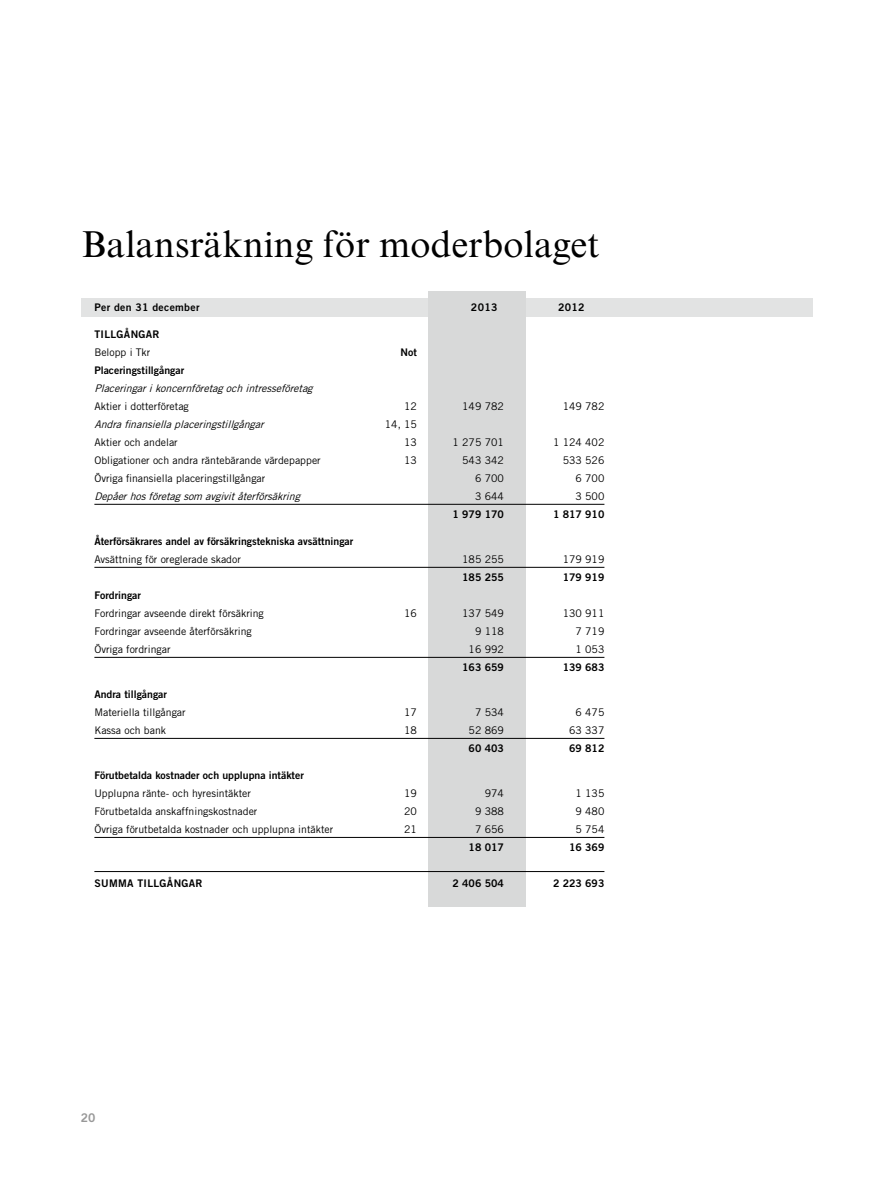
<style>
.page{position:relative;width:893px;height:1191px;background:#fff}
.page>*{position:absolute;margin:0;border:0;box-sizing:border-box;transform-origin:0 0}
.t1{font:37.5px "LF Times";color:#000}
.t2{font:700 12px "LF Trade";color:#989898}
.t3{font:10.5px "Trade Gothic";color:#000}
.t4{font:700 10.5px "LF Trade";color:#000}
.t5{font:italic 10.5px "Trade Gothic";color:#000}
.t6{font:700 10.5px "LF Trade";letter-spacing:.03em;color:#000}
</style>
<div class="page">
<div style="left:82px;top:298px;width:731px;height:18px;background:#e2e3e3"></div>
<div style="left:428px;top:291px;width:98px;height:616px;background:#d8d9d9"></div>
<hr style="left:94px;top:504px;width:510px;height:1px;background:#000">
<hr style="left:94px;top:567px;width:510px;height:1px;background:#000">
<hr style="left:94px;top:657px;width:510px;height:1px;background:#000">
<hr style="left:94px;top:738px;width:510px;height:1px;background:#000">
<hr style="left:94px;top:837px;width:510px;height:1px;background:#000">
<hr style="left:94px;top:871px;width:510px;height:1px;background:#000">
<h1 class="t1" style="left:82px;top:222px;width:520px">Balansräkning för moderbolaget</h1>
<p class="t6" style="left:94px;top:300px;width:107px">Per den 31 december</p>
<p class="t4" style="left:471px;top:300px;width:28px">2013</p>
<p class="t4" style="left:558px;top:300px;width:28px">2012</p>
<p class="t6" style="left:94px;top:327px;width:67px">TILLGÅNGAR</p>
<p class="t3" style="left:94px;top:345px;width:58px">Belopp i Tkr</p>
<p class="t4" style="left:401px;top:345px;width:18px">Not</p>
<p class="t4" style="left:94px;top:363px;width:91px">Placeringstillgångar</p>
<p class="t5" style="left:94px;top:381px;width:223px">Placeringarikoncernföretagochintresseföretag</p>
<p class="t3" style="left:94px;top:399px;width:96px">Aktier i dotterföretag</p>
<p class="t3" style="left:404px;top:399px;width:14px">12</p>
<p class="t3" style="left:462px;top:399px;width:43px">149 782</p>
<p class="t3" style="left:563px;top:399px;width:43px">149 782</p>
<p class="t5" style="left:94px;top:417px;width:174px">Andrafinansiellaplaceringstillgångar</p>
<p class="t3" style="left:385px;top:417px;width:34px">14, 15</p>
<p class="t3" style="left:94px;top:435px;width:85px">Aktier och andelar</p>
<p class="t3" style="left:404px;top:435px;width:14px">13</p>
<p class="t3" style="left:453px;top:435px;width:53px">1 275 701</p>
<p class="t3" style="left:553px;top:435px;width:53px">1 124 402</p>
<p class="t3" style="left:94px;top:453px;width:228px">Obligationer och andra räntebärande värdepapper</p>
<p class="t3" style="left:404px;top:453px;width:14px">13</p>
<p class="t3" style="left:462px;top:453px;width:43px">543 342</p>
<p class="t3" style="left:563px;top:453px;width:43px">533 526</p>
<p class="t3" style="left:94px;top:471px;width:172px">Övriga finansiella placeringstillgångar</p>
<p class="t3" style="left:475px;top:471px;width:30px">6 700</p>
<p class="t3" style="left:576px;top:471px;width:30px">6 700</p>
<p class="t5" style="left:94px;top:489px;width:210px">Depåerhosföretagsom avgivitåterförsäkring</p>
<p class="t3" style="left:475px;top:489px;width:30px">3 644</p>
<p class="t3" style="left:576px;top:489px;width:30px">3 500</p>
<p class="t4" style="left:453px;top:507px;width:53px">1 979 170</p>
<p class="t4" style="left:553px;top:507px;width:53px">1 817 910</p>
<p class="t4" style="left:94px;top:534px;width:260px">Återförsäkrares andel av försäkringstekniska avsättningar</p>
<p class="t3" style="left:94px;top:552px;width:148px">Avsättning för oreglerade skador</p>
<p class="t3" style="left:462px;top:552px;width:43px">185 255</p>
<p class="t3" style="left:563px;top:552px;width:43px">179 919</p>
<p class="t4" style="left:462px;top:570px;width:43px">185 255</p>
<p class="t4" style="left:563px;top:570px;width:43px">179 919</p>
<p class="t4" style="left:94px;top:588px;width:48px">Fordringar</p>
<p class="t3" style="left:94px;top:606px;width:171px">Fordringar avseende direkt försäkring</p>
<p class="t3" style="left:404px;top:606px;width:14px">16</p>
<p class="t3" style="left:462px;top:606px;width:43px">137 549</p>
<p class="t3" style="left:563px;top:606px;width:43px">130 911</p>
<p class="t3" style="left:94px;top:624px;width:159px">Fordringar avseende återförsäkring</p>
<p class="t3" style="left:475px;top:624px;width:30px">9 118</p>
<p class="t3" style="left:576px;top:624px;width:30px">7 719</p>
<p class="t3" style="left:94px;top:642px;width:78px">Övriga fordringar</p>
<p class="t3" style="left:469px;top:642px;width:37px">16 992</p>
<p class="t3" style="left:576px;top:642px;width:30px">1 053</p>
<p class="t4" style="left:462px;top:660px;width:43px">163 659</p>
<p class="t4" style="left:563px;top:660px;width:43px">139 683</p>
<p class="t4" style="left:94px;top:687px;width:74px">Andra tillgångar</p>
<p class="t3" style="left:94px;top:705px;width:93px">Materiella tillgångar</p>
<p class="t3" style="left:404px;top:705px;width:14px">17</p>
<p class="t3" style="left:475px;top:705px;width:30px">7 534</p>
<p class="t3" style="left:576px;top:705px;width:30px">6 475</p>
<p class="t3" style="left:94px;top:723px;width:73px">Kassa och bank</p>
<p class="t3" style="left:404px;top:723px;width:14px">18</p>
<p class="t3" style="left:469px;top:723px;width:37px">52 869</p>
<p class="t3" style="left:569px;top:723px;width:37px">63 337</p>
<p class="t4" style="left:469px;top:741px;width:37px">60 403</p>
<p class="t4" style="left:569px;top:741px;width:37px">69 812</p>
<p class="t4" style="left:94px;top:768px;width:211px">Förutbetalda kostnader och upplupna intäkter</p>
<p class="t3" style="left:94px;top:786px;width:158px">Upplupna ränte- och hyresintäkter</p>
<p class="t3" style="left:404px;top:786px;width:14px">19</p>
<p class="t3" style="left:485px;top:786px;width:21px">974</p>
<p class="t3" style="left:576px;top:786px;width:30px">1 135</p>
<p class="t3" style="left:94px;top:804px;width:165px">Förutbetalda anskaffningskostnader</p>
<p class="t3" style="left:404px;top:804px;width:14px">20</p>
<p class="t3" style="left:475px;top:804px;width:30px">9 388</p>
<p class="t3" style="left:576px;top:804px;width:30px">9 480</p>
<p class="t3" style="left:94px;top:822px;width:240px">Övriga förutbetalda kostnader och upplupna intäkter</p>
<p class="t3" style="left:404px;top:822px;width:14px">21</p>
<p class="t3" style="left:475px;top:822px;width:30px">7 656</p>
<p class="t3" style="left:576px;top:822px;width:30px">5 754</p>
<p class="t4" style="left:469px;top:840px;width:37px">18 017</p>
<p class="t4" style="left:569px;top:840px;width:37px">16 369</p>
<p class="t6" style="left:94px;top:876px;width:110px">SUMMA TILLGÅNGAR</p>
<p class="t4" style="left:453px;top:876px;width:53px">2 406 504</p>
<p class="t4" style="left:553px;top:876px;width:53px">2 223 693</p>
<p class="t2" style="left:81px;top:1110px;width:16px">20</p>
</div>
